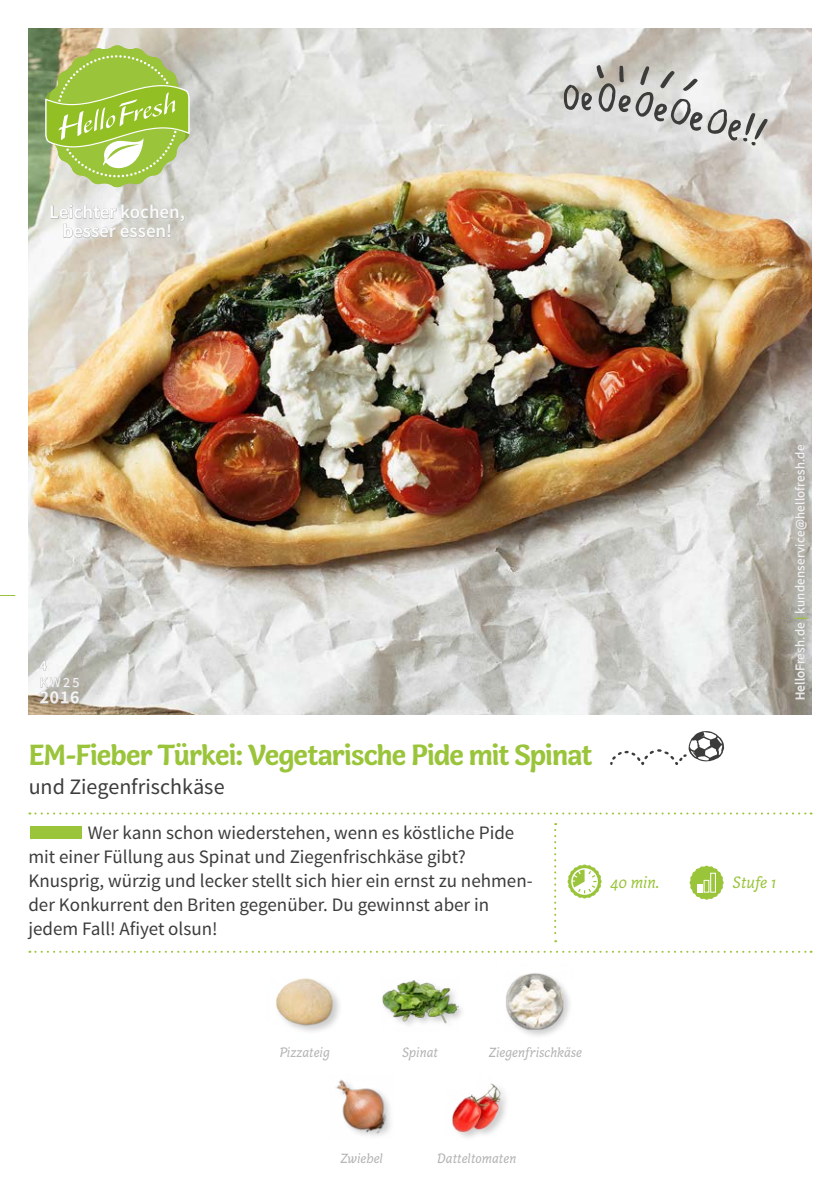
<style>
.page{position:relative;width:840px;height:1191px;background:#fff}
.page>*{position:absolute;margin:0;border:0;box-sizing:border-box;transform-origin:0 0}
.FRONT_Recipe_Title{font:700 30px "Capucine Basic";letter-spacing:-.035em;color:#9ac43a}
.FRONT_Recipe_Subtitl{font:22px "Source Sans Pro";letter-spacing:-.005em;color:#3c3c3b}
.FRONT___BACK_Running{font:19px/24px "Source Sans Pro";color:#3c3c3b}
.t1{font:600 19px/19px "Source Sans Pro";color:#fff;text-align:center}
.t2{font:600 18px "Source Sans Pro";color:#fff}
.FRONT_Icons{font:italic 17px "Capucine Basic";color:#9ac43a}
.FRONT_ingredients{font:italic 14px "Capucine Basic";color:#b3b2b2}
.t3{font:14px "Source Sans Pro";color:#fff}
.t4{font:600 14px "Source Sans Pro";color:#fff}
.t5{font:13px "Source Sans Pro";letter-spacing:.02em;color:#fff}
.s1{font-weight:700;color:#9ac43a}
</style>
<div class="page">
<img style="left:28px;top:28px;width:783px;height:686px">
<svg style="left:563px;top:65px;width:204px;height:81px"></svg>
<svg style="left:29px;top:812px;width:782px;height:2px"></svg>
<svg style="left:554px;top:823px;width:2px;height:119px"></svg>
<svg style="left:29px;top:950px;width:782px;height:2px"></svg>
<svg style="left:50px;top:204px;width:135px;height:48px"></svg>
<svg style="left:0;top:595px;width:15px;height:1px"></svg>
<svg style="left:45px;top:45px;width:144px;height:143px"></svg>
<svg style="left:793px;top:622px;width:12px;height:78px"></svg>
<svg style="left:793px;top:444px;width:13px;height:169px"></svg>
<img style="left:506px;top:973px;width:64px;height:63px">
<div style="left:380px;top:978px;width:86px;height:53px;background:#000;opacity:.2"></div>
<img style="left:381px;top:978px;width:77px;height:53px">
<img style="left:276px;top:978px;width:64px;height:54px">
<img style="left:336px;top:1079px;width:55px;height:57px">
<img style="left:452px;top:1083px;width:54px;height:55px">
<div style="left:30px;top:826px;width:52px;height:12px;background:#9ac43a"></div>
<svg style="left:689px;top:865px;width:34px;height:35px"></svg>
<div style="left:710px;top:873px;width:5px;height:19px;border:1px solid #fff"></div>
<svg style="left:567px;top:864px;width:34px;height:34px"></svg>
<svg style="left:610px;top:731px;width:114px;height:34px"></svg>
<svg style="left:39px;top:658px;width:41px;height:46px"></svg>
<p class="t1" style="left:50px;top:203px;width:137px">Leichter kochen, besser essen!</p>
<p class="t4" style="left:40px;top:656px;width:9px">4</p>
<p class="t3" style="left:40px;top:674px;width:41px">KW25</p>
<p class="t2" style="left:40px;top:686px;width:41px">2016</p>
<p class="FRONT_Recipe_Title" style="left:29px;top:731px;width:565px">EM-Fieber Türkei: Vegetarische Pide mit Spinat</p>
<p class="FRONT_Recipe_Subtitl" style="left:29px;top:772px;width:197px">und Ziegenfrischkäse</p>
<p class="FRONT___BACK_Running" style="left:28px;top:820px;width:505px;text-indent:59px">Wer kann schon wiederstehen, wenn es köstliche Pide mit einer Füllung aus Spinat und Ziegenfrischkäse gibt?<br>Knusprig, würzig und lecker stellt sich hier ein ernst zu nehmen&shy;der Konkurrent den Briten gegenüber. Du gewinnst aber in jedem Fall! Afiyet olsun!</p>
<p class="FRONT_Icons" style="left:609px;top:870px;width:51px">40 min.</p>
<p class="FRONT_Icons" style="left:732px;top:870px;width:45px">Stufe 1</p>
<p class="t5" style="left:791px;top:700px;width:257px;rotate:-90deg">HelloFresh.de <span class="s1">|</span> kundenservice@hellofresh.de</p>
<p class="FRONT_ingredients" style="left:279px;top:1042px;width:52px">Pizzateig</p>
<p class="FRONT_ingredients" style="left:402px;top:1042px;width:37px">Spinat</p>
<p class="FRONT_ingredients" style="left:488px;top:1042px;width:95px">Ziegenfrischkäse</p>
<p class="FRONT_ingredients" style="left:340px;top:1148px;width:44px">Zwiebel</p>
<p class="FRONT_ingredients" style="left:437px;top:1148px;width:81px">Datteltomaten</p>
</div>
